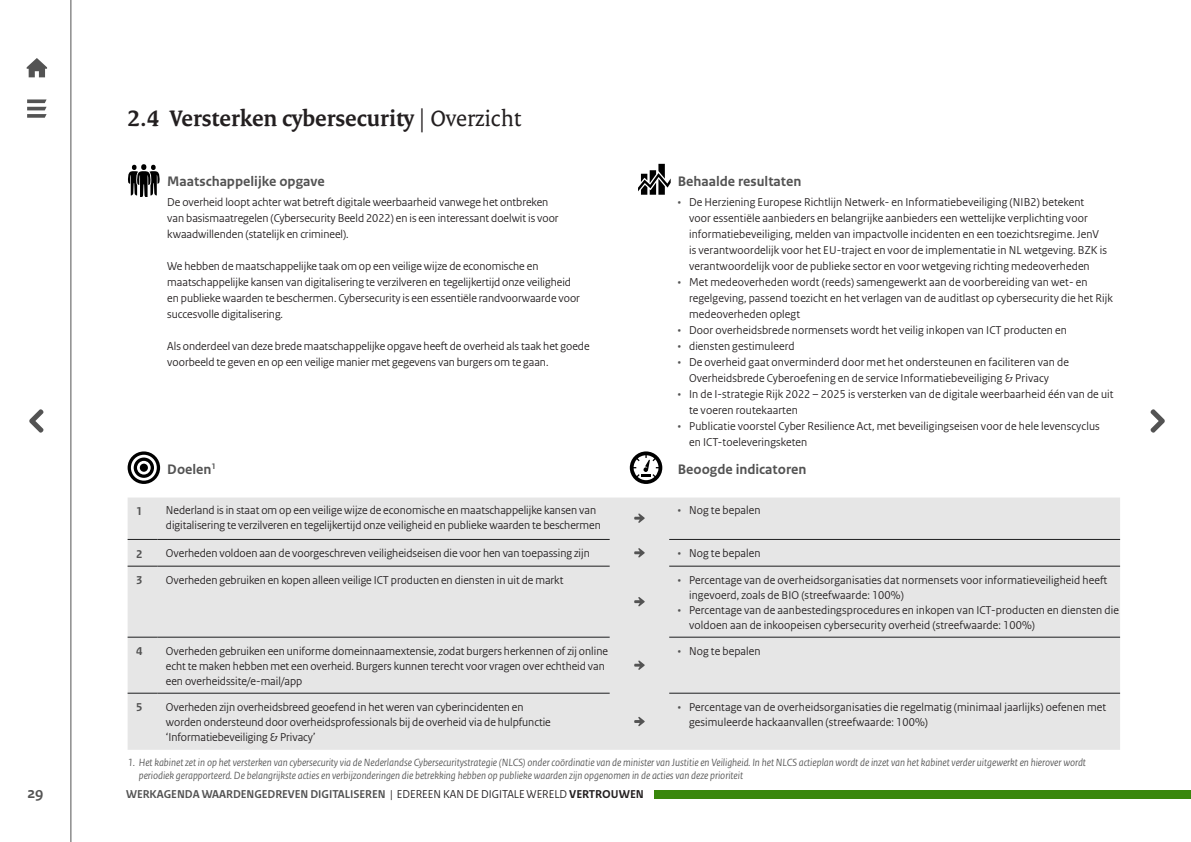
<style>
.page{position:relative;width:1191px;height:842px;background:#fff}
.page>*{position:absolute;margin:0;border:0;box-sizing:border-box;transform-origin:0 0}
.H2-Paragraaf_kop{font:700 24px "Rijksoverheid Serif";color:#231f20}
.t1{font:700 16px "Rijksoverheid Sans Heading";color:#535353}
.Kopje_2_blauw{font:700 14.5px "Rijksoverheid Sans Text";color:#535353}
.Broodtekst_12_15pt{font:12px/16px "Rijksoverheid Sans Heading";letter-spacing:.01em;color:#231f20}
.Broodtekst_12_15pt_k{font:12px/15px "Rijksoverheid Sans Heading";color:#231f20}
.t2{font:12px "Rijksoverheid Sans Heading Bold 6";color:#535353}
.Broodtekst_12_15pt-2{font:700 12px "Rijksoverheid Sans Text";color:#535353}
.Bron{font:italic 11px/13px "Rijksoverheid Sans Heading";color:#535353}
.s1{font-weight:400}
.s2{color:#535353}
.s3{font-family:"Rijksoverheid Sans Heading Regular 4";color:#231f20}
.s4{font-family:"Rijksoverheid Sans Text Bold 4";color:#231f20}
</style>
<div class="page">
<div style="left:654px;top:790px;width:537px;height:9px;background:#39870c"></div>
<svg style="left:27px;top:99px;width:20px;height:19px"></svg>
<svg style="left:1150px;top:409px;width:15px;height:24px"></svg>
<svg style="left:29px;top:409px;width:15px;height:24px"></svg>
<svg style="left:27px;top:58px;width:20px;height:19px"></svg>
<div style="left:128px;top:497px;width:992px;height:253px;background:#e6e6e6"></div>
<svg style="left:128px;top:539px;width:29px;height:1px"></svg>
<hr style="left:157px;top:539px;width:452px;height:1px;background:#1d1e1f">
<hr style="left:669px;top:539px;width:451px;height:1px;background:#1d1e1f">
<svg style="left:128px;top:566px;width:29px;height:1px"></svg>
<hr style="left:157px;top:566px;width:452px;height:1px;background:#1d1e1f">
<hr style="left:669px;top:566px;width:451px;height:1px;background:#1d1e1f">
<svg style="left:128px;top:637px;width:29px;height:1px"></svg>
<hr style="left:157px;top:637px;width:452px;height:1px;background:#1d1e1f">
<hr style="left:669px;top:637px;width:451px;height:1px;background:#1d1e1f">
<svg style="left:128px;top:693px;width:29px;height:1px"></svg>
<hr style="left:157px;top:693px;width:452px;height:1px;background:#1d1e1f">
<hr style="left:669px;top:693px;width:451px;height:1px;background:#1d1e1f">
<svg style="left:634px;top:513px;width:11px;height:10px"></svg>
<svg style="left:634px;top:548px;width:11px;height:9px"></svg>
<svg style="left:634px;top:597px;width:11px;height:9px"></svg>
<svg style="left:634px;top:660px;width:11px;height:10px"></svg>
<svg style="left:634px;top:717px;width:11px;height:9px"></svg>
<svg style="left:128px;top:164px;width:32px;height:33px"></svg>
<svg style="left:638px;top:164px;width:32px;height:31px"></svg>
<svg style="left:128px;top:451px;width:32px;height:33px"></svg>
<div style="left:140px;top:464px;width:8px;height:8px;background:#000;border-radius:50%"></div>
<svg style="left:630px;top:451px;width:32px;height:33px"></svg>
<hr style="left:71px;top:0;width:1px;height:842px;background:#535353">
<h2 class="t1" style="left:27px;top:784px;width:18px">29</h2>
<h2 class="H2-Paragraaf_kop" style="left:128px;top:104px;width:395px">2.4 Versterken cybersecurity <span class="s1">| Overzicht</span></h2>
<p class="Kopje_2_blauw" style="left:167px;top:173px;width:159px">Maatschappelijke opgave</p>
<p class="Broodtekst_12_15pt" style="left:167px;top:195px;width:393px">De overheid loopt achter wat betreft digitale weerbaarheid vanwege het ontbreken van basismaatregelen (Cybersecurity Beeld 2022) en is een interessant doelwit is voor kwaadwillenden (statelijk en crimineel).</p>
<p class="Broodtekst_12_15pt" style="left:167px;top:259px;width:414px">We hebben de maatschappelijke taak om op een veilige wijze de economische en maatschappelijke kansen van digitalisering te verzilveren en tegelijkertijd onze veiligheid en publieke waarden te beschermen. Cybersecurity is een essentiële randvoorwaarde voor succesvolle digitalisering.</p>
<p class="Broodtekst_12_15pt" style="left:167px;top:339px;width:424px">Als onderdeel van deze brede maatschappelijke opgave heeft de overheid als taak het goede voorbeeld te geven en op een veilige manier met gegevens van burgers om te gaan.</p>
<p class="Kopje_2_blauw" style="left:677px;top:173px;width:125px">Behaalde resultaten</p>
<p class="Broodtekst_12_15pt" style="left:689px;top:195px;width:419px;text-indent:-11px"><span class="s2">•</span> De Herziening Europese Richtlijn Netwerk- en Informatiebeveiliging (NIB2) betekent voor essentiële aanbieders en belangrijke aanbieders een wettelijke verplichting voor informatiebeveiliging, melden van impactvolle incidenten en een toezichtsregime. JenV is verantwoordelijk voor het EU-traject en voor de implementatie in NL wetgeving. BZK is verantwoordelijk voor de publieke sector en voor wetgeving richting medeoverheden</p>
<p class="Broodtekst_12_15pt" style="left:689px;top:275px;width:425px;text-indent:-11px"><span class="s2">•</span> Met medeoverheden wordt (reeds) samengewerkt aan de voorbereiding van wet- en regelgeving, passend toezicht en het verlagen van de auditlast op cybersecurity die het Rijk medeoverheden oplegt</p>
<p class="Broodtekst_12_15pt" style="left:677px;top:323px;width:391px"><span class="s2">•</span> Door overheidsbrede normensets wordt het veilig inkopen van ICT producten en</p>
<p class="Broodtekst_12_15pt" style="left:677px;top:339px;width:118px"><span class="s2">•</span> diensten gestimuleerd</p>
<p class="Broodtekst_12_15pt" style="left:689px;top:355px;width:381px;text-indent:-11px"><span class="s2">•</span> De overheid gaat onverminderd door met het ondersteunen en faciliteren van de<br>Overheidsbrede Cyberoefening en de service Informatiebeveiliging &amp; Privacy</p>
<p class="Broodtekst_12_15pt" style="left:689px;top:387px;width:426px;text-indent:-11px"><span class="s2">•</span> In de I-strategie Rijk 2022 – 2025 is versterken van de digitale weerbaarheid één van de uit te voeren routekaarten</p>
<p class="Broodtekst_12_15pt" style="left:689px;top:419px;width:412px;text-indent:-11px"><span class="s2">•</span> Publicatie voorstel Cyber Resilience Act, met beveiligingseisen voor de hele levenscyclus en ICT-toeleveringsketen</p>
<p class="Kopje_2_blauw" style="left:167px;top:461px;width:50px">Doelen<sup>1</sup></p>
<p class="Kopje_2_blauw" style="left:677px;top:461px;width:130px">Beoogde indicatoren</p>
<p class="Broodtekst_12_15pt-2" style="left:136px;top:504px;width:8px">1</p>
<p class="Broodtekst_12_15pt_k" style="left:166px;top:503px;width:436px">Nederland is in staat om op een veilige wijze de economische en maatschappelijke kansen van digitalisering te verzilveren en tegelijkertijd onze veiligheid en publieke waarden te beschermen</p>
<p class="Broodtekst_12_15pt" style="left:677px;top:503px;width:84px"><span class="s2">•</span> Nog te bepalen</p>
<p class="Broodtekst_12_15pt-2" style="left:136px;top:547px;width:8px">2</p>
<p class="Broodtekst_12_15pt_k" style="left:166px;top:546px;width:425px">Overheden voldoen aan de voorgeschreven veiligheidseisen die voor hen van toepassing zijn</p>
<p class="Broodtekst_12_15pt" style="left:677px;top:545px;width:84px"><span class="s2">•</span> Nog te bepalen</p>
<p class="Broodtekst_12_15pt-2" style="left:136px;top:574px;width:8px">3</p>
<p class="Broodtekst_12_15pt_k" style="left:166px;top:572px;width:399px">Overheden gebruiken en kopen alleen veilige ICT producten en diensten in uit de markt</p>
<p class="Broodtekst_12_15pt" style="left:689px;top:572px;width:420px;line-height:15px;text-indent:-11px"><span class="s2">•</span> Percentage van de overheidsorganisaties dat normensets voor informatieveiligheid heeft ingevoerd, zoals de BIO (streefwaarde: 100%)</p>
<p class="Broodtekst_12_15pt" style="left:689px;top:602px;width:431px;line-height:15px;text-indent:-11px"><span class="s2">•</span> Percentage van de aanbestedingsprocedures en inkopen van ICT-producten en diensten die voldoen aan de inkoopeisen cybersecurity overheid (streefwaarde: 100%)</p>
<p class="Broodtekst_12_15pt-2" style="left:136px;top:645px;width:8px">4</p>
<p class="Broodtekst_12_15pt_k" style="left:166px;top:643px;width:443px">Overheden gebruiken een uniforme domeinnaamextensie, zodat burgers herkennen of zij online echt te maken hebben met een overheid. Burgers kunnen terecht voor vragen over echtheid van een overheidssite/e-mail/app</p>
<p class="Broodtekst_12_15pt" style="left:677px;top:643px;width:84px"><span class="s2">•</span> Nog te bepalen</p>
<p class="Broodtekst_12_15pt-2" style="left:136px;top:701px;width:8px">5</p>
<p class="Broodtekst_12_15pt_k" style="left:166px;top:699px;width:386px">Overheden zijn overheidsbreed geoefend in het weren van cyberincidenten en worden ondersteund door overheidsprofessionals bij de overheid via de hulpfunctie ‘Informatiebeveiliging &amp; Privacy’</p>
<p class="Broodtekst_12_15pt" style="left:689px;top:699px;width:419px;line-height:15px;text-indent:-11px"><span class="s2">•</span> Percentage van de overheidsorganisaties die regelmatig (minimaal jaarlijks) oefenen met gesimuleerde hackaanvallen (streefwaarde: 100%)</p>
<p class="Bron" style="left:139px;top:757px;width:948px;text-indent:-11px">1. Het kabinet zet in op het versterken van cybersecurity via de Nederlandse Cybersecuritystrategie (NLCS) onder coördinatie van de minister van Justitie en Veiligheid. In het NLCS actieplan wordt de inzet van het kabinet verder uitgewerkt en hierover wordt periodiek gerapporteerd. De belangrijkste acties en verbijzonderingen die betrekking hebben op publieke waarden zijn opgenomen in de acties van deze prioriteit</p>
<p class="t2" style="left:126px;top:788px;width:519px">WERKAGENDA WAARDENGEDREVEN DIGITALISEREN <span class="s3">| EDEREEN KAN DE DIGITALE WERELD</span> <span class="s4">VERTROUWEN</span></p>
</div>
